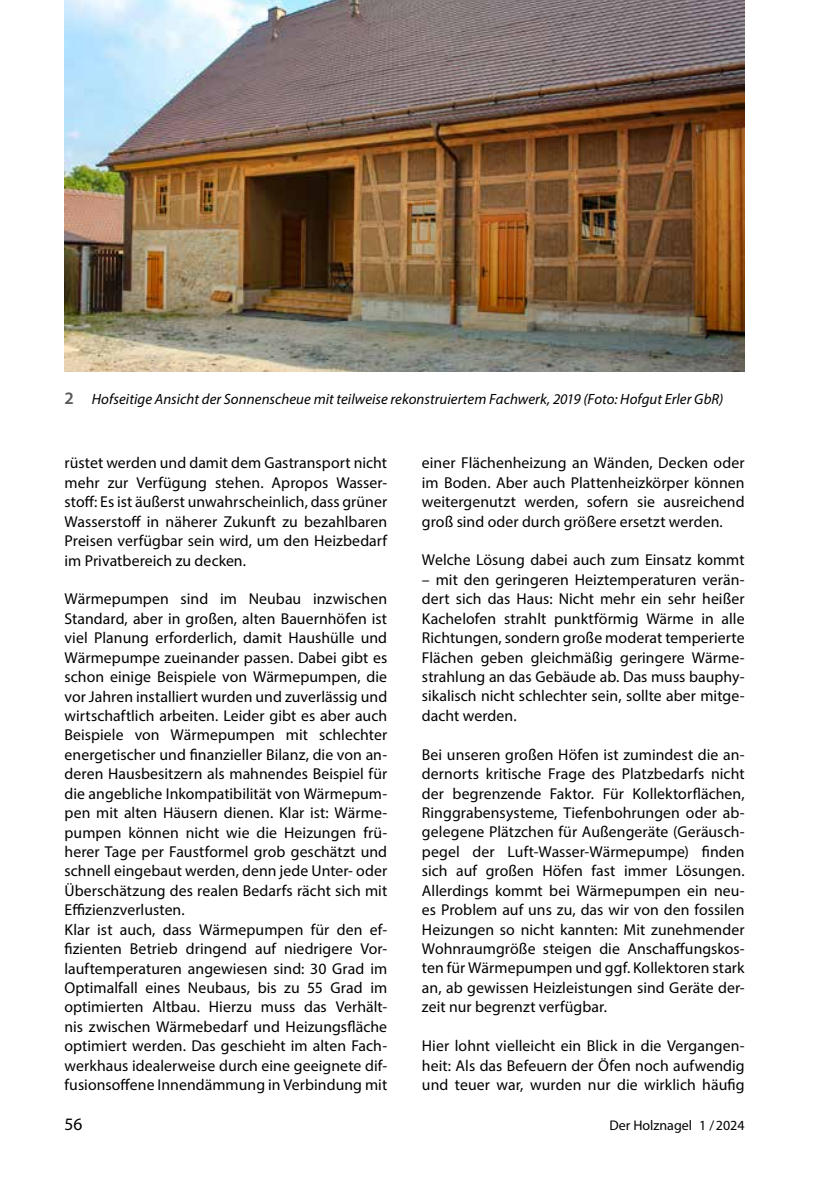
<style>
.page{position:relative;width:834px;height:1181px;background:#fff}
.page>*{position:absolute;margin:0;border:0;box-sizing:border-box;transform-origin:0 0}
.t1{font:17.5px "Myriad Pro";color:#000}
.t2{font:15.75px/19.4px "Myriad Pro";letter-spacing:.005em;color:#000;text-align:justify}
.t3{font:italic 14.88px "Myriad Pro";letter-spacing:.005em;color:#000}
.t4{font:14px "Myriad Pro";color:#000}
.s1{font-weight:600;font-style:normal;font-size:17.5px;color:#575756}
</style>
<div class="page">
<img style="left:64px;top:0;width:680px;height:371px">
<p class="t3" style="left:64px;top:390px;width:660px"><span class="s1">2</span> Hofseitige Ansicht der Sonnenscheue mit teilweise rekonstruiertem Fachwerk, 2019 (Foto: Hofgut Erler GbR)</p>
<p class="t2" style="left:64px;top:453px;width:324px">rüstet werden und damit dem Gastransport nicht mehr zur Verfügung stehen. Apropos Wasser&shy;stoff: Es ist äußerst unwahrscheinlich, dass grüner Wasserstoff in näherer Zukunft zu bezahlbaren Preisen verfügbar sein wird, um den Heizbedarf im Privatbereich zu decken.</p>
<p class="t2" style="left:64px;top:589px;width:324px;text-align:left">Wärmepumpen sind im Neubau inzwischen Standard, aber in großen, alten Bauernhöfen ist viel Planung erforderlich, damit Haushülle und Wärmepumpe zueinander passen. Dabei gibt es schon einige Beispiele von Wärmepumpen, die vor Jahren installiert wurden und zuverlässig und wirtschaftlich arbeiten. Leider gibt es aber auch Beispiele von Wärmepumpen mit schlechter energetischer und finanzieller Bilanz, die von an&shy;deren Hausbesitzern als mahnendes Beispiel für die angebliche Inkompatibilität von Wärmepum&shy;pen mit alten Häusern dienen. Klar ist: Wärme&shy;pumpen können nicht wie die Heizungen frü&shy;herer Tage per Faustformel grob geschätzt und schnell eingebaut werden, denn jede Unter- oder Überschätzung des realen Bedarfs rächt sich mit Effizienzverlusten.<br>Klar ist auch, dass Wärmepumpen für den ef&shy;fizienten Betrieb dringend auf niedrigere Vor&shy;lauftemperaturen angewiesen sind: 30 Grad im Optimalfall eines Neubaus, bis zu 55 Grad im optimierten Altbau. Hierzu muss das Verhält&shy;nis zwischen Wärmebedarf und Heizungsfläche optimiert werden. Das geschieht im alten Fach&shy;werkhaus idealerweise durch eine geeignete dif&shy;fusionsoffene Innendämmung in Verbindung mit</p>
<p class="t2" style="left:422px;top:453px;width:324px">einer Flächenheizung an Wänden, Decken oder im Boden. Aber auch Plattenheizkörper können weitergenutzt werden, sofern sie ausreichend groß sind oder durch größere ersetzt werden.</p>
<p class="t2" style="left:422px;top:550px;width:324px">Welche Lösung dabei auch zum Einsatz kommt</p>
<p class="t2" style="left:422px;top:569px;width:324px">– mit den geringeren Heiztemperaturen verän&shy;dert sich das Haus: Nicht mehr ein sehr heißer Kachelofen strahlt punktförmig Wärme in alle Richtungen, sondern große moderat temperierte Flächen geben gleichmäßig geringere Wärme&shy;strahlung an das Gebäude ab. Das muss bauphy&shy;sikalisch nicht schlechter sein, sollte aber mitge&shy;dacht werden.</p>
<p class="t2" style="left:422px;top:744px;width:324px">Bei unseren großen Höfen ist zumindest die an&shy;dernorts kritische Frage des Platzbedarfs nicht der begrenzende Faktor. Für Kollektorflächen, Ringgrabensysteme, Tiefenbohrungen oder ab&shy;gelegene Plätzchen für Außengeräte (Geräusch&shy;pegel der Luft-Wasser-Wärmepumpe) finden sich auf großen Höfen fast immer Lösungen.<br>Allerdings kommt bei Wärmepumpen ein neu&shy;es Problem auf uns zu, das wir von den fossilen Heizungen so nicht kannten: Mit zunehmender Wohnraumgröße steigen die Anschaffungskos&shy;ten für Wärmepumpen und ggf. Kollektoren stark an, ab gewissen Heizleistungen sind Geräte der&shy;zeit nur begrenzt verfügbar.</p>
<p class="t2" style="left:422px;top:1036px;width:324px">Hier lohnt vielleicht ein Blick in die Vergangen&shy;heit: Als das Befeuern der Öfen noch aufwendig und teuer war, wurden nur die wirklich häufig</p>
<p class="t1" style="left:64px;top:1113px;width:19px">56</p>
<p class="t4" style="left:609px;top:1116px;width:137px">Der Holznagel 1 /2024</p>
</div>
